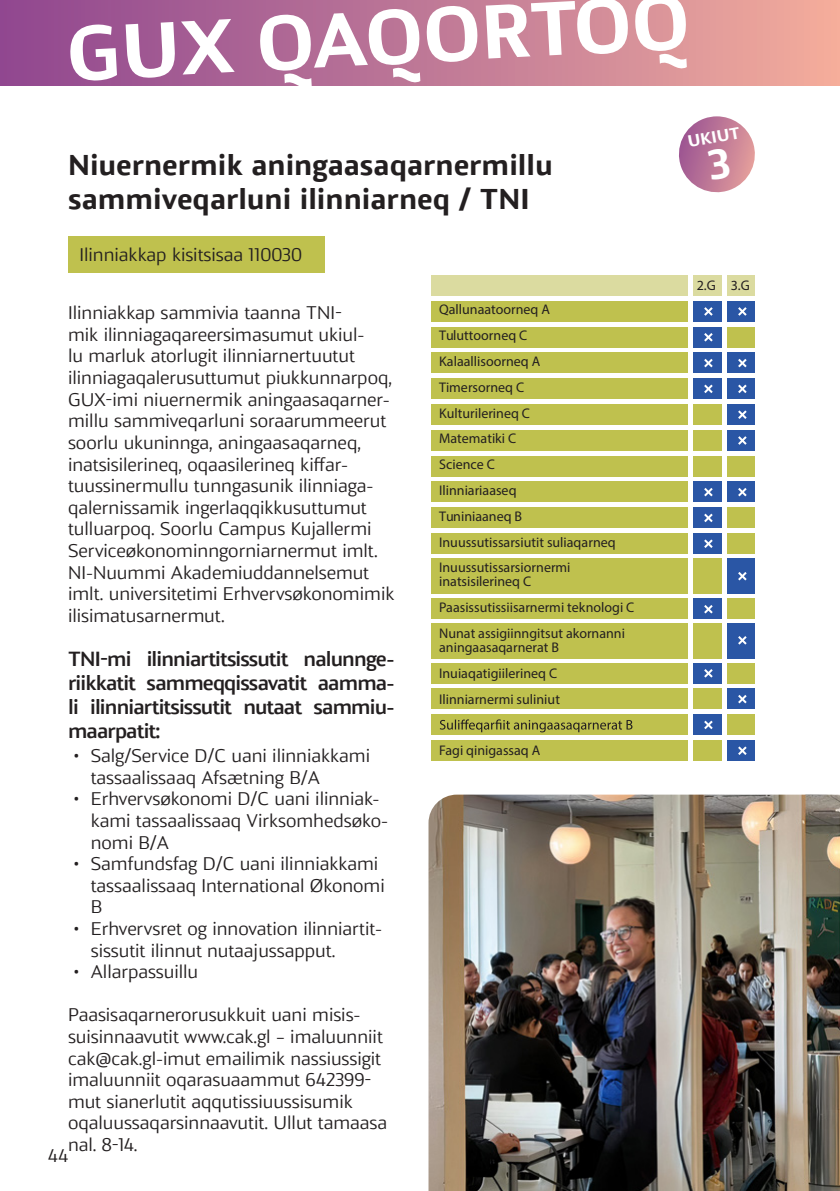
<style>
.page{position:relative;width:840px;height:1191px;background:#fff}
.page>*{position:absolute;margin:0;border:0;box-sizing:border-box;transform-origin:0 0}
.GUX_TOP{font:700 74px "Kandin";color:#fff}
.GUX_Titel{font:700 28px/33.6px "Kandin";color:#231f20}
.Mellemrubrik{font:500 20px/24px "Kandin";letter-spacing:-.04em;color:#231f20;text-align:justify}
.Brød{font:300 18px/21.6px "Kandin";color:#231f20}
.GUX_Titel-2{font:700 16px "Kandin";color:#fff}
.t1{font:14px/25.8px "Myriad Pro";color:#231f20}
</style>
<div class="page">
<div style="left:68px;top:236px;width:256px;height:36px;background:#bfc14e"></div>
<div style="left:0;top:0;width:839px;height:85px;background:linear-gradient(to right,#8d4590,#f1ab9c)"></div>
<img style="left:428px;top:794px;width:411px;height:397px">
<div style="left:693px;top:275px;width:28px;height:20px;background:#dbdba0"></div>
<div style="left:727px;top:275px;width:27px;height:20px;background:#dbdba0"></div>
<div style="left:431px;top:275px;width:256px;height:20px;background:#dbdba0"></div>
<div style="left:693px;top:301px;width:28px;height:20px;background:#2a56a5"></div>
<div style="left:727px;top:301px;width:27px;height:20px;background:#2a56a5"></div>
<div style="left:431px;top:301px;width:256px;height:20px;background:#bfc14e"></div>
<div style="left:431px;top:327px;width:256px;height:20px;background:#bfc14e"></div>
<div style="left:727px;top:327px;width:27px;height:20px;background:#bfc14e"></div>
<div style="left:693px;top:327px;width:28px;height:20px;background:#2a56a5"></div>
<div style="left:693px;top:353px;width:28px;height:20px;background:#2a56a5"></div>
<div style="left:727px;top:353px;width:27px;height:20px;background:#2a56a5"></div>
<div style="left:431px;top:353px;width:256px;height:20px;background:#bfc14e"></div>
<div style="left:693px;top:378px;width:28px;height:21px;background:#2a56a5"></div>
<div style="left:431px;top:378px;width:256px;height:21px;background:#bfc14e"></div>
<div style="left:727px;top:378px;width:27px;height:21px;background:#2a56a5"></div>
<div style="left:727px;top:404px;width:27px;height:20px;background:#2a56a5"></div>
<div style="left:693px;top:404px;width:28px;height:20px;background:#bfc14e"></div>
<div style="left:431px;top:404px;width:256px;height:20px;background:#bfc14e"></div>
<div style="left:693px;top:430px;width:28px;height:20px;background:#bfc14e"></div>
<div style="left:431px;top:430px;width:256px;height:20px;background:#bfc14e"></div>
<div style="left:727px;top:430px;width:27px;height:20px;background:#2a56a5"></div>
<div style="left:431px;top:456px;width:256px;height:20px;background:#bfc14e"></div>
<div style="left:693px;top:456px;width:28px;height:20px;background:#bfc14e"></div>
<div style="left:727px;top:456px;width:27px;height:20px;background:#bfc14e"></div>
<div style="left:727px;top:482px;width:27px;height:20px;background:#2a56a5"></div>
<div style="left:431px;top:482px;width:256px;height:20px;background:#bfc14e"></div>
<div style="left:693px;top:482px;width:28px;height:20px;background:#2a56a5"></div>
<div style="left:693px;top:507px;width:28px;height:21px;background:#2a56a5"></div>
<div style="left:727px;top:507px;width:27px;height:21px;background:#bfc14e"></div>
<div style="left:431px;top:507px;width:256px;height:21px;background:#bfc14e"></div>
<div style="left:693px;top:533px;width:28px;height:20px;background:#2a56a5"></div>
<div style="left:727px;top:533px;width:27px;height:20px;background:#bfc14e"></div>
<div style="left:431px;top:533px;width:256px;height:20px;background:#bfc14e"></div>
<div style="left:693px;top:558px;width:28px;height:35px;background:#bfc14e"></div>
<div style="left:431px;top:558px;width:256px;height:35px;background:#bfc14e"></div>
<div style="left:727px;top:558px;width:27px;height:35px;background:#2a56a5"></div>
<div style="left:693px;top:599px;width:28px;height:20px;background:#2a56a5"></div>
<div style="left:727px;top:599px;width:27px;height:20px;background:#bfc14e"></div>
<div style="left:431px;top:599px;width:256px;height:20px;background:#bfc14e"></div>
<div style="left:727px;top:623px;width:27px;height:35px;background:#2a56a5"></div>
<div style="left:431px;top:623px;width:256px;height:35px;background:#bfc14e"></div>
<div style="left:693px;top:623px;width:28px;height:35px;background:#bfc14e"></div>
<div style="left:727px;top:663px;width:27px;height:20px;background:#bfc14e"></div>
<div style="left:431px;top:663px;width:256px;height:20px;background:#bfc14e"></div>
<div style="left:693px;top:663px;width:28px;height:20px;background:#2a56a5"></div>
<div style="left:693px;top:689px;width:28px;height:20px;background:#bfc14e"></div>
<div style="left:727px;top:689px;width:27px;height:20px;background:#2a56a5"></div>
<div style="left:431px;top:689px;width:256px;height:20px;background:#bfc14e"></div>
<div style="left:727px;top:714px;width:27px;height:21px;background:#bfc14e"></div>
<div style="left:431px;top:714px;width:256px;height:21px;background:#bfc14e"></div>
<div style="left:693px;top:714px;width:28px;height:21px;background:#2a56a5"></div>
<div style="left:727px;top:740px;width:27px;height:20px;background:#2a56a5"></div>
<div style="left:693px;top:740px;width:28px;height:20px;background:#bfc14e"></div>
<div style="left:431px;top:740px;width:256px;height:20px;background:#bfc14e"></div>
<svg style="left:439px;top:719px;width:193px;height:13px"></svg>
<svg style="left:704px;top:307px;width:8px;height:9px"></svg>
<svg style="left:738px;top:307px;width:8px;height:9px"></svg>
<svg style="left:704px;top:333px;width:8px;height:8px"></svg>
<svg style="left:704px;top:359px;width:8px;height:8px"></svg>
<svg style="left:738px;top:359px;width:8px;height:8px"></svg>
<svg style="left:704px;top:384px;width:8px;height:9px"></svg>
<svg style="left:738px;top:384px;width:8px;height:9px"></svg>
<svg style="left:738px;top:410px;width:8px;height:9px"></svg>
<svg style="left:738px;top:436px;width:8px;height:9px"></svg>
<svg style="left:704px;top:488px;width:8px;height:8px"></svg>
<svg style="left:738px;top:488px;width:8px;height:8px"></svg>
<svg style="left:704px;top:513px;width:8px;height:9px"></svg>
<svg style="left:704px;top:539px;width:8px;height:9px"></svg>
<svg style="left:738px;top:572px;width:8px;height:8px"></svg>
<svg style="left:704px;top:605px;width:8px;height:8px"></svg>
<svg style="left:738px;top:636px;width:8px;height:8px"></svg>
<svg style="left:704px;top:669px;width:8px;height:8px"></svg>
<svg style="left:738px;top:695px;width:8px;height:8px"></svg>
<svg style="left:704px;top:720px;width:8px;height:9px"></svg>
<svg style="left:738px;top:746px;width:8px;height:9px"></svg>
<svg style="left:679px;top:116px;width:76px;height:77px"></svg>
<p class="GUX_TOP" style="left:64px;top:4px;width:625px;rotate:-3deg">GUX QAQORTOQ</p>
<p class="GUX_Titel-2" style="left:685px;top:131px;width:54px;rotate:-10deg">UKIUT</p>
<p class="GUX_Titel" style="left:68px;top:149px;width:486px">Niuernermik aningaasaqarnermillu sammiveqarluni ilinniarneq / TNI</p>
<p class="Brød" style="left:79px;top:244px;width:224px">Ilinniakkap kisitsisaa 110030</p>
<p class="Brød" style="left:68px;top:302px;width:327px">Ilinniakkap sammivia taanna TNI-<br>mik ilinniagaqareersimasumut ukiul-<br>lu marluk atorlugit ilinniarnertuutut ilinniagaqalerusuttumut piukkunnarpoq, GUX-imi niuernermik aningaasaqarner&shy;millu sammiveqarluni soraarummeerut soorlu ukuninnga, aningaasaqarneq, inatsisilerineq, oqaasilerineq kiffar&shy;tuussinermullu tunngasunik ilinniaga&shy;qalernissamik ingerlaqqikkusuttumut tulluarpoq. Soorlu Campus Kujallermi Serviceøkonominngorniarnermut imlt.<br>NI-Nuummi Akademiuddannelsemut imlt. universitetimi Erhvervsøkonomimik ilisimatusarnermut.</p>
<p class="Mellemrubrik" style="left:68px;top:647px;width:327px">TNI-mi ilinniartitsissutit nalunnge&shy;riikkatit sammeqqissavatit aamma&shy;li ilinniartitsissutit nutaat sammiu&shy;maarpatit:</p>
<p class="Brød" style="left:91px;top:745px;width:280px;text-indent:-17px">• Salg/Service D/C uani ilinniakkami tassaalissaaq Afsætning B/A</p>
<p class="Brød" style="left:91px;top:788px;width:299px;text-indent:-17px">• Erhvervsøkonomi D/C uani ilinniak&shy;kami tassaalissaaq Virksomhedsøko&shy;nomi B/A</p>
<p class="Brød" style="left:91px;top:853px;width:295px;text-indent:-17px">• Samfundsfag D/C uani ilinniakkami tassaalissaaq International Økonomi<br>B</p>
<p class="Brød" style="left:91px;top:917px;width:292px;text-indent:-17px">• Erhvervsret og innovation ilinniartit&shy;sissutit ilinnut nutaajussapput.</p>
<p class="Brød" style="left:74px;top:961px;width:126px">• Allarpassuillu</p>
<p class="Brød" style="left:68px;top:1004px;width:320px">Paasisaqarnerorusukkuit uani misis&shy;suisinnaavutit www.cak.gl – imaluunniit cak@cak.gl-imut emailimik nassiussigit imaluunniit oqarasuaammut 642399- mut sianerlutit aqqutissiuussisumik oqaluussaqarsinnaavutit. Ullut tamaasa nal. 8-14.</p>
<p class="Brød" style="left:48px;top:1144px;width:22px">44</p>
<p class="t1" style="left:439px;top:296px;width:178px">Qallunaatoorneq A<br>Tuluttoorneq C<br>Kalaallisoorneq A<br>Timersorneq C<br>Kulturilerineq C<br>Matematiki C<br>Science C<br>Ilinniariaaseq<br>Tuniniaaneq B<br>Inuussutissarsiutit suliaqarneq<br>Inuussutissarsiornermi</p>
<p class="t1" style="left:439px;top:568px;width:196px">inatsisilerineq C<br>Paasissutissiisarnermi teknologi C<br>Nunat assigiinngitsut akornanni</p>
<p class="t1" style="left:439px;top:634px;width:122px">aningaasaqarnerat B<br>Inuiaqatigiilerineq C<br>Ilinniarnermi suliniut</p>
<p class="t1" style="left:439px;top:737px;width:103px">Fagi qinigassaq A</p>
<p class="t1" style="left:696px;top:272px;width:55px">2.G 3.G</p>
</div>
